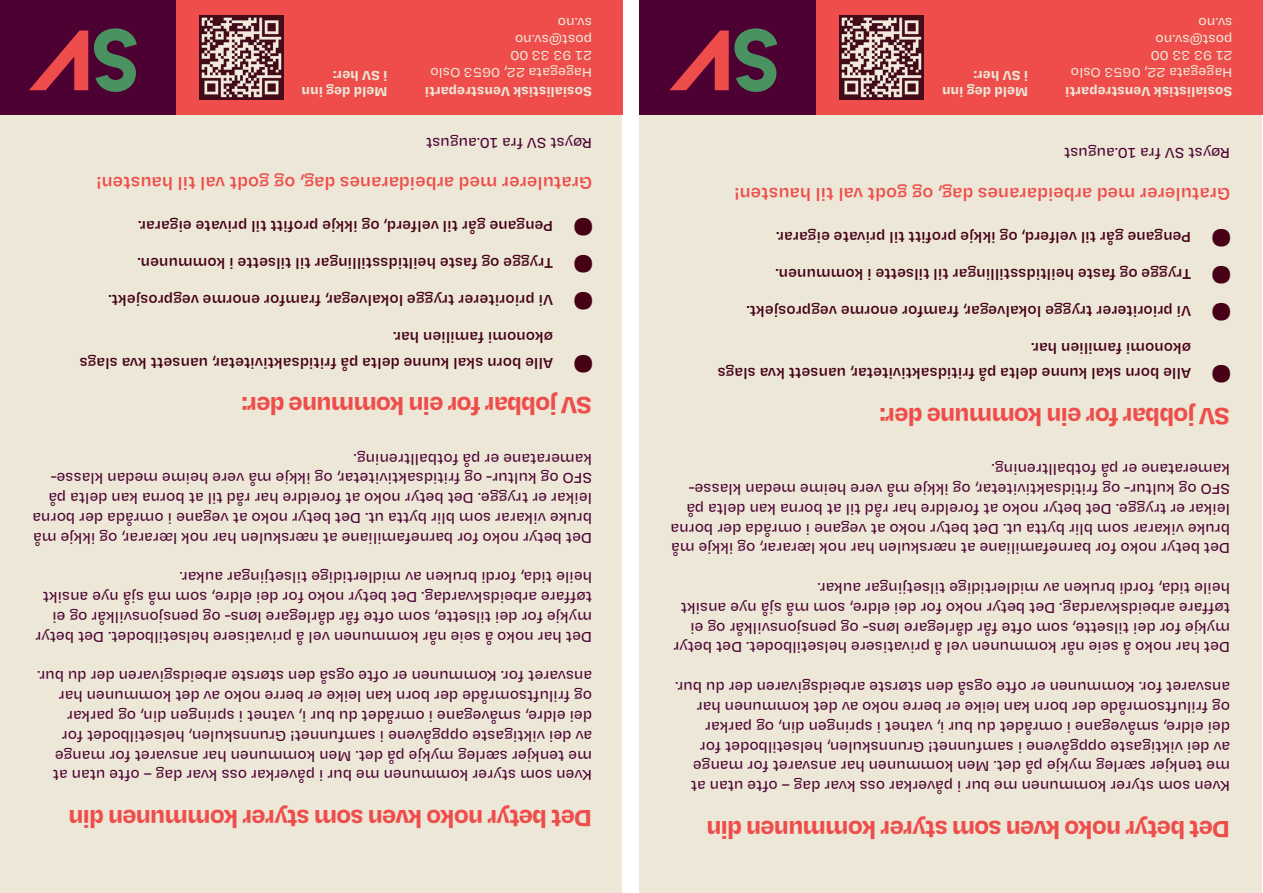
<style>
.page{position:relative;width:1263px;height:893px;background:#fff}
.page>*{position:absolute;margin:0;border:0;box-sizing:border-box;transform-origin:0 0}
.t1{font:700 27px "Degular Text";letter-spacing:-.04em;color:#ef4d4b}
.t2{font:600 19.5px "Degular Text";color:#ef4d4b}
.t3{font:600 19.5px "Degular Text";color:#460117}
.t4{font:500 16.5px/19.8px "Degular Text";color:#4d0132}
.t5{font:600 16.5px "Degular Text";color:#460117}
.t6{font:500 15px/16.5px "Degular Text";color:#ece7d7}
.t7{font:700 15px/16.5px "Degular Text";color:#ece7d7}
</style>
<div class="page">
<div style="left:639px;top:92px;width:623px;height:801px;background:#ece7d7"></div>
<div style="left:0;top:92px;width:621px;height:801px;background:#ece7d7"></div>
<div style="left:639px;top:0;width:620px;height:114px;background:#4d0132"></div>
<div style="left:0;top:0;width:619px;height:114px;background:#4d0132"></div>
<div style="left:816px;top:0;width:447px;height:114px;background:#ef4d4b"></div>
<div style="left:176px;top:0;width:446px;height:114px;background:#ef4d4b"></div>
<svg style="left:669px;top:28px;width:108px;height:64px"></svg>
<svg style="left:94px;top:28px;width:43px;height:64px"></svg>
<svg style="left:29px;top:31px;width:59px;height:59px"></svg>
<img style="left:840px;top:15px;width:84px;height:84px">
<img style="left:199px;top:15px;width:84px;height:84px">
<p class="t7" style="left:388px;top:101px;width:88px;rotate:-180deg">Meld deg inn i SV her:</p>
<p class="t6" style="left:592px;top:81px;width:163px;rotate:-180deg">Hagegata 22, 0653 Oslo<br>21 93 33 00 post@sv.no<br>sv.no</p>
<p class="t7" style="left:592px;top:101px;width:169px;rotate:-180deg">Sosialistisk Venstreparti</p>
<p class="t4" style="left:592px;top:154px;width:168px;rotate:-180deg">Røyst SV fra 10.august</p>
<p class="t2" style="left:592px;top:196px;width:497px;rotate:-180deg">Gratulerer med arbeidaranes dag, og godt val til hausten!</p>
<p class="t5" style="left:553px;top:237px;width:416px;rotate:-180deg">Pengane går til velferd, og ikkje profitt til private eigarar.</p>
<p class="t3" style="left:592px;top:240px;width:19px;rotate:-180deg">●</p>
<p class="t5" style="left:553px;top:274px;width:417px;rotate:-180deg">Trygge og faste heiltidsstillingar til tilsette i kommunen.</p>
<p class="t3" style="left:592px;top:277px;width:19px;rotate:-180deg">●</p>
<p class="t5" style="left:553px;top:311px;width:446px;rotate:-180deg">Vi prioriterer trygge lokalvegar, framfor enorme vegprosjekt.</p>
<p class="t3" style="left:592px;top:314px;width:19px;rotate:-180deg">●</p>
<p class="t5" style="left:553px;top:348px;width:161px;rotate:-180deg">økonomi familien har.</p>
<p class="t5" style="left:553px;top:374px;width:475px;rotate:-180deg">Alle born skal kunne delta på fritidsaktivitetar, uansett kva slags</p>
<p class="t3" style="left:592px;top:377px;width:19px;rotate:-180deg">●</p>
<h1 class="t1" style="left:592px;top:424px;width:352px;rotate:-180deg">SV jobbar for ein kommune der:</h1>
<p class="t4" style="left:592px;top:549px;width:561px;rotate:-180deg">Det betyr noko for barnefamiliane at nærskulen har nok lærarar, og ikkje må bruke vikarar som blir bytta ut. Det betyr noko at vegane i områda der borna leikar er trygge. Det betyr noko at foreldre har råd til at borna kan delta på SFO og kultur- og fritidsaktivitetar, og ikkje må vere heime medan klasse&shy;kameratane er på fotballtrening.</p>
<p class="t4" style="left:592px;top:648px;width:558px;rotate:-180deg">Det har noko å seie når kommunen vel å privatisere helsetilbodet. Det betyr mykje for dei tilsette, som ofte får dårlegare løns- og pensjonsvilkår og ei tøffare arbeidskvardag. Det betyr noko for dei eldre, som må sjå nye ansikt heile tida, fordi bruken av midlertidige tilsetjingar aukar.</p>
<p class="t4" style="left:592px;top:786px;width:556px;rotate:-180deg">Kven som styrer kommunen me bur i påverkar oss kvar dag – ofte utan at me tenkjer særleg mykje på det. Men kommunen har ansvaret for mange av dei viktigaste oppgåvene i samfunnet! Grunnskulen, helsetilbodet for dei eldre, småvegane i området du bur i, vatnet i springen din, og parkar<br>og friluftsområde der born kan leike er berre noko av det kommunen har ansvaret for. Kommunen er ofte også den største arbeidsgivaren der du bur.</p>
<h1 class="t1" style="left:592px;top:837px;width:525px;rotate:-180deg">Det betyr noko kven som styrer kommunen din</h1>
<p class="t7" style="left:1028px;top:101px;width:88px;rotate:-180deg">Meld deg inn i SV her:</p>
<p class="t6" style="left:1232px;top:81px;width:163px;rotate:-180deg">Hagegata 22, 0653 Oslo<br>21 93 33 00 post@sv.no<br>sv.no</p>
<p class="t7" style="left:1232px;top:101px;width:169px;rotate:-180deg">Sosialistisk Venstreparti</p>
<p class="t4" style="left:1230px;top:164px;width:168px;rotate:-180deg">Røyst SV fra 10.august</p>
<p class="t2" style="left:1230px;top:207px;width:497px;rotate:-180deg">Gratulerer med arbeidaranes dag, og godt val til hausten!</p>
<p class="t5" style="left:1191px;top:248px;width:416px;rotate:-180deg">Pengane går til velferd, og ikkje profitt til private eigarar.</p>
<p class="t3" style="left:1230px;top:251px;width:19px;rotate:-180deg">●</p>
<p class="t5" style="left:1191px;top:285px;width:417px;rotate:-180deg">Trygge og faste heiltidsstillingar til tilsette i kommunen.</p>
<p class="t3" style="left:1230px;top:288px;width:19px;rotate:-180deg">●</p>
<p class="t5" style="left:1191px;top:322px;width:446px;rotate:-180deg">Vi prioriterer trygge lokalvegar, framfor enorme vegprosjekt.</p>
<p class="t3" style="left:1230px;top:325px;width:19px;rotate:-180deg">●</p>
<p class="t5" style="left:1191px;top:359px;width:161px;rotate:-180deg">økonomi familien har.</p>
<p class="t5" style="left:1191px;top:384px;width:475px;rotate:-180deg">Alle born skal kunne delta på fritidsaktivitetar, uansett kva slags</p>
<p class="t3" style="left:1230px;top:387px;width:19px;rotate:-180deg">●</p>
<h1 class="t1" style="left:1230px;top:435px;width:352px;rotate:-180deg">SV jobbar for ein kommune der:</h1>
<p class="t4" style="left:1230px;top:559px;width:561px;rotate:-180deg">Det betyr noko for barnefamiliane at nærskulen har nok lærarar, og ikkje må bruke vikarar som blir bytta ut. Det betyr noko at vegane i områda der borna leikar er trygge. Det betyr noko at foreldre har råd til at borna kan delta på SFO og kultur- og fritidsaktivitetar, og ikkje må vere heime medan klasse&shy;kameratane er på fotballtrening.</p>
<p class="t4" style="left:1230px;top:658px;width:558px;rotate:-180deg">Det har noko å seie når kommunen vel å privatisere helsetilbodet. Det betyr mykje for dei tilsette, som ofte får dårlegare løns- og pensjonsvilkår og ei tøffare arbeidskvardag. Det betyr noko for dei eldre, som må sjå nye ansikt heile tida, fordi bruken av midlertidige tilsetjingar aukar.</p>
<p class="t4" style="left:1230px;top:797px;width:556px;rotate:-180deg">Kven som styrer kommunen me bur i påverkar oss kvar dag – ofte utan at me tenkjer særleg mykje på det. Men kommunen har ansvaret for mange av dei viktigaste oppgåvene i samfunnet! Grunnskulen, helsetilbodet for dei eldre, småvegane i området du bur i, vatnet i springen din, og parkar<br>og friluftsområde der born kan leike er berre noko av det kommunen har ansvaret for. Kommunen er ofte også den største arbeidsgivaren der du bur.</p>
<h1 class="t1" style="left:1230px;top:848px;width:525px;rotate:-180deg">Det betyr noko kven som styrer kommunen din</h1>
</div>
